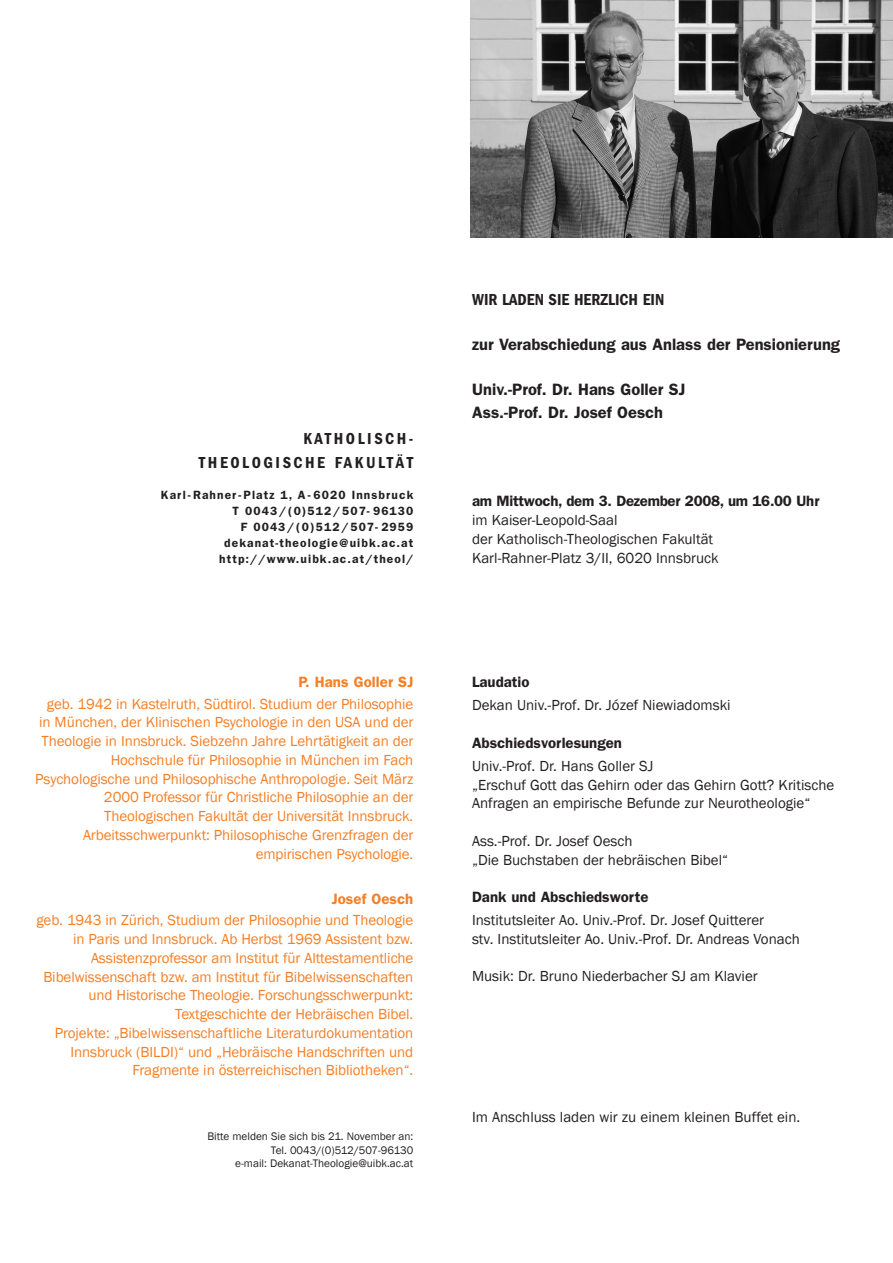
<style>
.page{position:relative;width:893px;height:1263px;background:#fff}
.page>*{position:absolute;margin:0;border:0;box-sizing:border-box;transform-origin:0 0}
.t1{font:600 16.5px/22.5px "Franklin Gothic";color:#231f20}
.t2{font:600 condensed 16.5px/24px "Franklin Gothic";letter-spacing:.155em;color:#231f20;text-align:right}
.t3{font:600 condensed 16.5px "Franklin Gothic";color:#231f20}
.t4{font:15px/18.8px "Franklin Gothic";letter-spacing:-.005em;color:#f47f26;text-align:right}
.t5{font:15px/18.8px "Franklin Gothic";color:#231f20}
.t6{font:600 15px "Franklin Gothic";color:#231f20}
.t7{font:600 15px "Franklin Gothic";letter-spacing:-.02em;color:#231f20}
.t8{font:600 15px "Franklin Gothic";letter-spacing:.005em;color:#f47f26}
.t9{font:600 12px/15.8px "Franklin Gothic";letter-spacing:.09em;color:#231f20;text-align:right}
.t10{font:11.25px/13.5px "Franklin Gothic";color:#231f20;text-align:right}
</style>
<div class="page">
<img style="left:471px;top:0;width:422px;height:237px">
<p class="t2" style="left:199px;top:428px;width:216px">KATHOLISCH-<br>THEOLOGISCHE FAKULTÄT</p>
<p class="t9" style="left:161px;top:488px;width:254px">Karl-Rahner-Platz 1, A- 6020 Innsbruck<br>T 0043/(0)512/507- 96130<br>F 0043/(0)512/507- 2959 dekanat-theologie@uibk.ac.at http://www.uibk.ac.at/theol/</p>
<p class="t8" style="left:298px;top:677px;width:117px">P. Hans Goller SJ</p>
<p class="t4" style="left:35px;top:694px;width:380px">geb. 1942 in Kastelruth, Südtirol. Studium der Philosophie in München, der Klinischen Psychologie in den USA und der Theologie in Innsbruck. Siebzehn Jahre Lehrtätigkeit an der Hochschule für Philosophie in München im Fach Psychologische und Philosophische Anthropologie. Seit März 2000 Professor für Christliche Philosophie an der Theologischen Fakultät der Universität Innsbruck.<br>Arbeitsschwerpunkt: Philosophische Grenzfragen der empirischen Psychologie.</p>
<p class="t8" style="left:332px;top:893px;width:83px">Josef Oesch</p>
<p class="t4" style="left:36px;top:911px;width:379px">geb. 1943 in Zürich, Studium der Philosophie und Theologie in Paris und Innsbruck. Ab Herbst 1969 Assistent bzw.<br>Assistenzprofessor am Institut für Alttestamentliche Bibelwissenschaft bzw. am Institut für Bibelwissenschaften und Historische Theologie. Forschungsschwerpunkt:<br>Textgeschichte der Hebräischen Bibel.<br>Projekte: „Bibelwissenschaftliche Literaturdokumentation Innsbruck (BILDI)“ und „Hebräische Handschriften und Fragmente in österreichischen Bibliotheken“.</p>
<p class="t10" style="left:207px;top:1129px;width:207px">Bitte melden Sie sich bis 21. November an:<br>Tel. 0043/(0)512/507-96130<br>e-mail: Dekanat-Theologie@uibk.ac.at</p>
<p class="t3" style="left:472px;top:294px;width:194px">WIR LADEN SIE HERZLICH EIN</p>
<p class="t1" style="left:472px;top:335px;width:369px">zur Verabschiedung aus Anlass der Pensionierung</p>
<p class="t1" style="left:472px;top:380px;width:215px">Univ.-Prof. Dr. Hans Goller SJ<br>Ass.-Prof. Dr. Josef Oesch</p>
<p class="t7" style="left:472px;top:496px;width:349px">am Mittwoch, dem 3. Dezember 2008, um 16.00 Uhr</p>
<p class="t5" style="left:472px;top:511px;width:248px">im Kaiser-Leopold-Saal<br>der Katholisch-Theologischen Fakultät<br>Karl-Rahner-Platz 3/II, 6020 Innsbruck</p>
<p class="t6" style="left:472px;top:677px;width:59px">Laudatio</p>
<p class="t5" style="left:472px;top:696px;width:260px">Dekan Univ.-Prof. Dr. Józef Niewiadomski</p>
<p class="t6" style="left:472px;top:737px;width:151px">Abschiedsvorlesungen</p>
<p class="t5" style="left:472px;top:756px;width:364px">Univ.-Prof. Dr. Hans Goller SJ<br>„Erschuf Gott das Gehirn oder das Gehirn Gott? Kritische<br>Anfragen an empirische Befunde zur Neurotheologie“</p>
<p class="t5" style="left:472px;top:831px;width:258px">Ass.-Prof. Dr. Josef Oesch<br>„Die Buchstaben der hebräischen Bibel“</p>
<p class="t6" style="left:472px;top:892px;width:178px">Dank und Abschiedsworte</p>
<p class="t5" style="left:472px;top:910px;width:329px">Institutsleiter Ao. Univ.-Prof. Dr. Josef Quitterer<br>stv. Institutsleiter Ao. Univ.-Prof. Dr. Andreas Vonach</p>
<p class="t5" style="left:472px;top:967px;width:287px">Musik: Dr. Bruno Niederbacher SJ am Klavier</p>
<p class="t5" style="left:472px;top:1108px;width:330px">Im Anschluss laden wir zu einem kleinen Buffet ein.</p>
</div>
